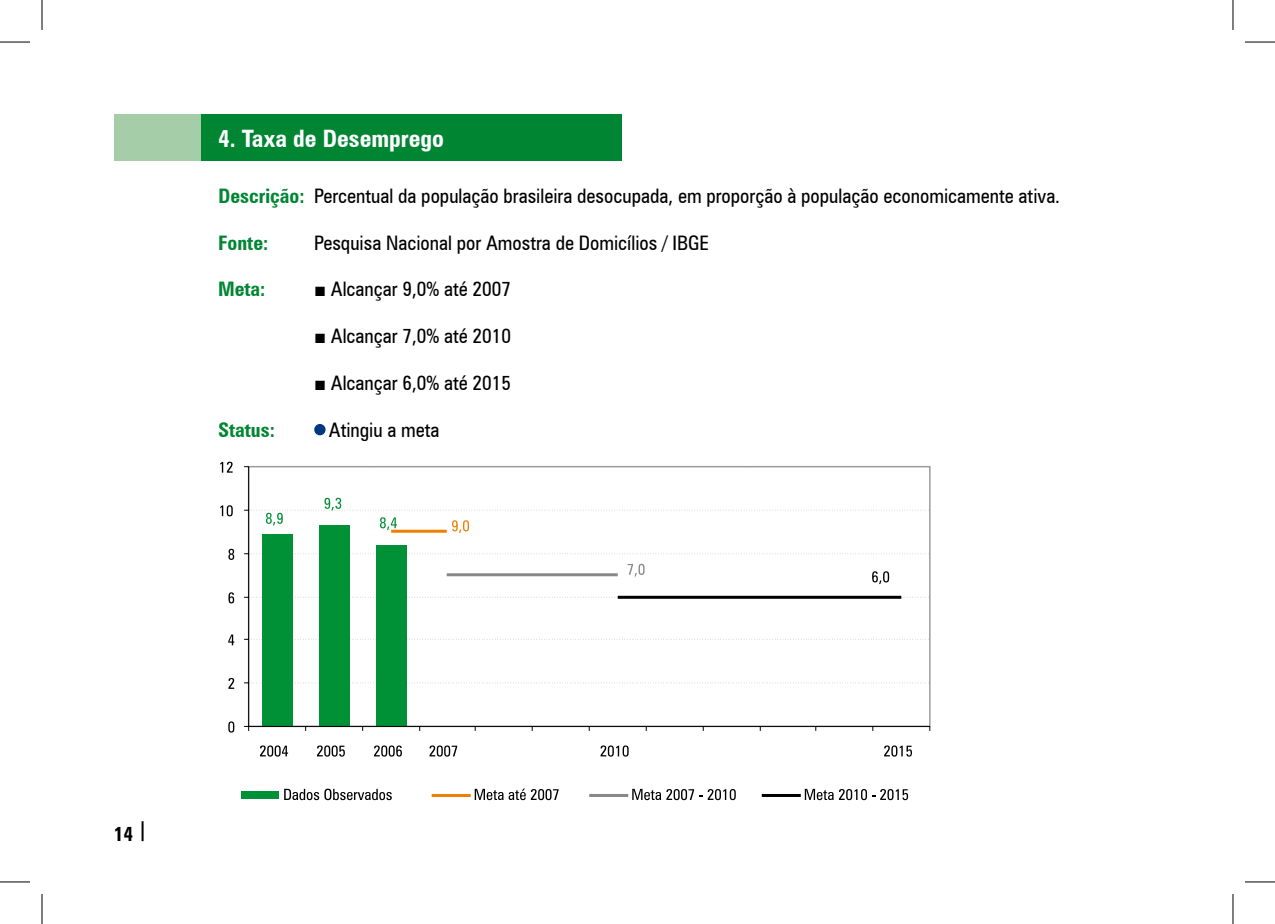
<style>
.page{position:relative;width:1275px;height:924px;background:#fff}
.page>*{position:absolute;margin:0;border:0;box-sizing:border-box;transform-origin:0 0}
.t1{font:700 condensed 24px "Zurich BT";color:#fff}
.t2{font:condensed 20px "Zurich BT";color:#000}
.t3{font:700 condensed 20px "Zurich BT";color:#008633}
.t4{font:700 condensed 20px "Zurich BT";color:#000}
.s1{font-weight:700;color:#008633}
.s2{font-family:"Arial";font-stretch:normal}
</style>
<div class="page">
<hr style="left:142px;top:820px;width:2px;height:20px;background:#000">
<div style="left:114px;top:114px;width:507px;height:46px;background:#008633"></div>
<div style="left:114px;top:114px;width:86px;height:46px;background:#a5cda8"></div>
<div style="left:248px;top:465px;width:682px;height:261px;border:2px solid #9c9d9f"></div>
<div style="left:262px;top:534px;width:30px;height:192px;background:#009036"></div>
<div style="left:319px;top:525px;width:30px;height:201px;background:#009036"></div>
<div style="left:376px;top:544px;width:30px;height:182px;background:#009036"></div>
<hr style="left:248px;top:466px;width:1px;height:260px;background:#000">
<svg style="left:244px;top:682px;width:686px;height:1px"></svg>
<svg style="left:244px;top:638px;width:686px;height:1px"></svg>
<svg style="left:244px;top:596px;width:686px;height:1px"></svg>
<svg style="left:244px;top:553px;width:686px;height:1px"></svg>
<svg style="left:244px;top:466px;width:686px;height:1px"></svg>
<hr style="left:249px;top:725px;width:681px;height:1px;background:#000">
<svg style="left:244px;top:725px;width:5px;height:5px"></svg>
<hr style="left:447px;top:573px;width:171px;height:3px;background:#878889">
<hr style="left:618px;top:595px;width:283px;height:3px;background:#000">
<svg style="left:228px;top:721px;width:6px;height:11px"></svg>
<svg style="left:228px;top:677px;width:6px;height:11px"></svg>
<svg style="left:228px;top:634px;width:6px;height:11px"></svg>
<svg style="left:228px;top:592px;width:6px;height:11px"></svg>
<svg style="left:228px;top:548px;width:6px;height:11px"></svg>
<svg style="left:220px;top:505px;width:13px;height:11px"></svg>
<svg style="left:220px;top:461px;width:13px;height:11px"></svg>
<svg style="left:260px;top:745px;width:28px;height:11px"></svg>
<svg style="left:317px;top:745px;width:28px;height:11px"></svg>
<svg style="left:374px;top:745px;width:28px;height:11px"></svg>
<svg style="left:429px;top:745px;width:28px;height:11px"></svg>
<svg style="left:600px;top:745px;width:28px;height:11px"></svg>
<svg style="left:884px;top:745px;width:28px;height:11px"></svg>
<div style="left:241px;top:790px;width:38px;height:8px;background:#009036"></div>
<svg style="left:284px;top:788px;width:108px;height:11px"></svg>
<hr style="left:432px;top:793px;width:39px;height:3px;background:#ee7f00">
<svg style="left:475px;top:788px;width:83px;height:11px"></svg>
<hr style="left:589px;top:793px;width:39px;height:3px;background:#878889">
<svg style="left:632px;top:788px;width:104px;height:11px"></svg>
<hr style="left:762px;top:793px;width:39px;height:3px;background:#000">
<svg style="left:805px;top:788px;width:28px;height:11px"></svg>
<svg style="left:839px;top:789px;width:69px;height:10px"></svg>
<svg style="left:627px;top:563px;width:17px;height:13px"></svg>
<svg style="left:872px;top:571px;width:17px;height:12px"></svg>
<svg style="left:244px;top:497px;width:686px;height:35px"></svg>
<div style="left:314px;top:424px;width:11px;height:11px;background:#003882;border-radius:50%"></div>
<hr style="left:0;top:42px;width:30px;height:1px;background:#000">
<hr style="left:1245px;top:42px;width:30px;height:1px;background:#000">
<hr style="left:0;top:881px;width:30px;height:1px;background:#000">
<hr style="left:1245px;top:881px;width:30px;height:1px;background:#000">
<hr style="left:42px;top:0;width:1px;height:30px;background:#000">
<hr style="left:42px;top:893px;width:1px;height:30px;background:#000">
<hr style="left:1232px;top:0;width:1px;height:30px;background:#000">
<hr style="left:1232px;top:893px;width:1px;height:30px;background:#000">
<p class="t1" style="left:218px;top:124px;width:227px">4. Taxa de Desemprego</p>
<p class="t2" style="left:218px;top:183px;width:843px"><span class="s1">Descrição:</span> Percentual da população brasileira desocupada, em proporção à população economicamente ativa.</p>
<p class="t3" style="left:218px;top:230px;width:52px">Fonte:</p>
<p class="t2" style="left:314px;top:230px;width:396px">Pesquisa Nacional por Amostra de Domicílios / IBGE</p>
<p class="t3" style="left:218px;top:277px;width:49px">Meta:</p>
<p class="t2" style="left:314px;top:277px;width:198px"><span class="s2">■</span> Alcançar 9,0% até 2007</p>
<p class="t2" style="left:314px;top:323px;width:198px"><span class="s2">■</span> Alcançar 7,0% até 2010</p>
<p class="t2" style="left:314px;top:370px;width:198px"><span class="s2">■</span> Alcançar 6,0% até 2015</p>
<p class="t3" style="left:218px;top:417px;width:58px">Status:</p>
<p class="t2" style="left:329px;top:417px;width:112px">Atingiu a meta</p>
<p class="t4" style="left:114px;top:821px;width:21px">14</p>
</div>
